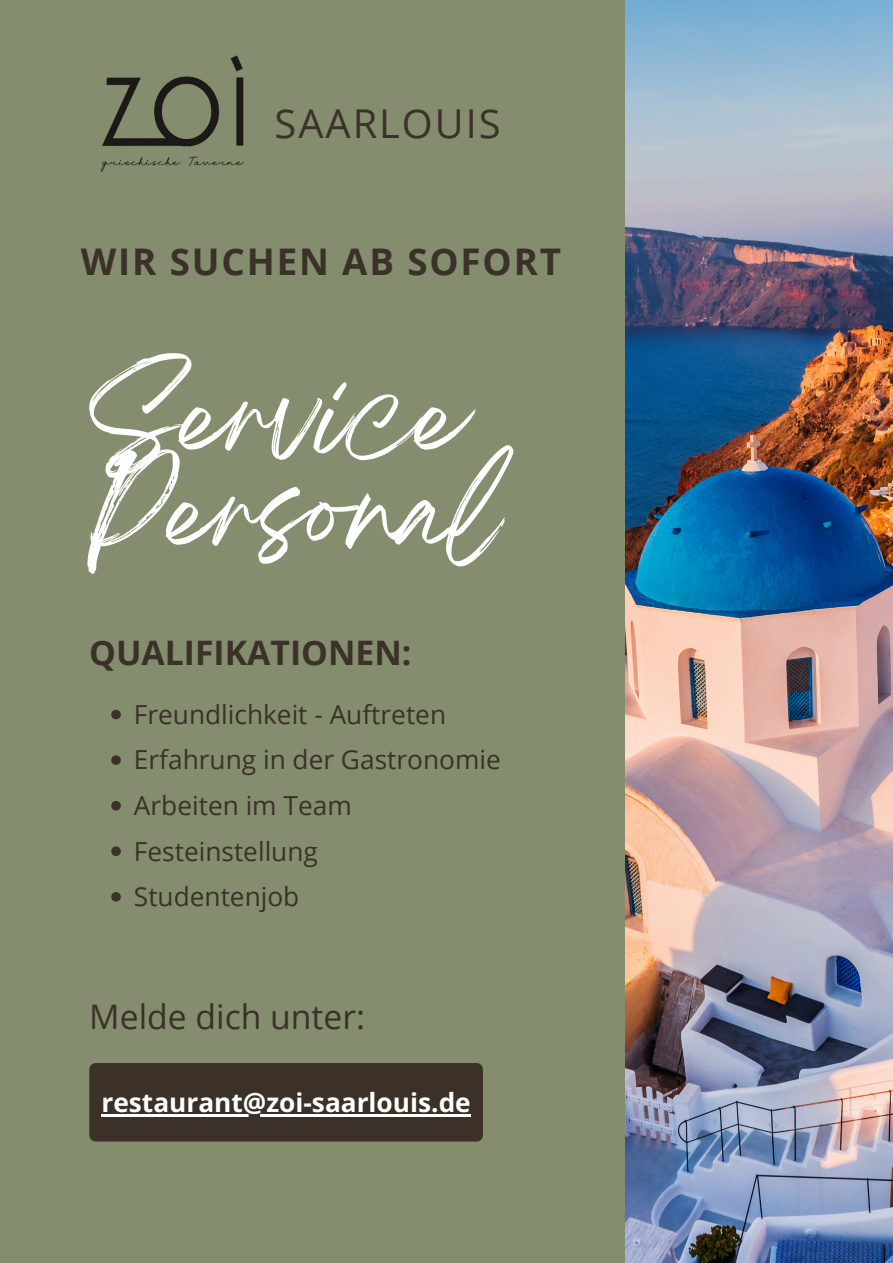
<style>
.page{position:relative;width:893px;height:1263px;background:#848d6e}
.page>*{position:absolute;margin:0;border:0;box-sizing:border-box;transform-origin:0 0}
.t1{font:95.47px/95.1px "Breathing";color:#fff}
.t2{font:39.75px "Open Sans";letter-spacing:.05em;color:#3b3129}
.t3{font:700 36.75px "Open Sans";letter-spacing:.05em;color:#3b3129}
.t4{font:700 33.75px "Open Sans";color:#3b3129}
.t5{font:33.75px "Open Sans";color:#3b3129}
.t6{font:26.25px "Open Sans";color:#3b3129}
.t7{font:700 26.25px "Open Sans";color:#fff}
</style>
<div class="page">
<img style="left:625px;top:0;width:268px;height:1263px">
<div style="left:89px;top:1063px;width:394px;height:78px;background:#3b3129;border-radius:6px"></div>
<img style="left:101px;top:55px;width:143px;height:117px">
<svg style="left:111px;top:710px;width:10px;height:9px"></svg>
<svg style="left:111px;top:755px;width:10px;height:10px"></svg>
<svg style="left:111px;top:801px;width:10px;height:9px"></svg>
<svg style="left:111px;top:846px;width:10px;height:10px"></svg>
<svg style="left:111px;top:892px;width:10px;height:10px"></svg>
<hr style="left:101px;top:1114px;width:370px;height:2px;background:#fff">
<p class="t2" style="left:275px;top:95px;width:227px">SAARLOUIS</p>
<h5 class="t3" style="left:81px;top:235px;width:481px">WIR SUCHEN AB SOFORT</h5>
<p class="t1" style="left:89px;top:395px;width:413px">Service<br>Personal</p>
<p class="t4" style="left:89px;top:629px;width:323px">QUALIFIKATIONEN:</p>
<p class="t6" style="left:134px;top:696px;width:314px">Freundlichkeit - Auftreten</p>
<h3 class="t6" style="left:134px;top:741px;width:368px">Erfahrung in der Gastronomie</h3>
<h2 class="t6" style="left:134px;top:787px;width:219px">Arbeiten im Team</h2>
<h1 class="t6" style="left:134px;top:832px;width:185px">Festeinstellung</h1>
<h4 class="t6" style="left:134px;top:878px;width:167px">Studentenjob</h4>
<p class="t5" style="left:89px;top:993px;width:277px">Melde dich unter:</p>
<p class="t7" style="left:101px;top:1084px;width:371px">restaurant@zoi-saarlouis.de</p>
</div>
